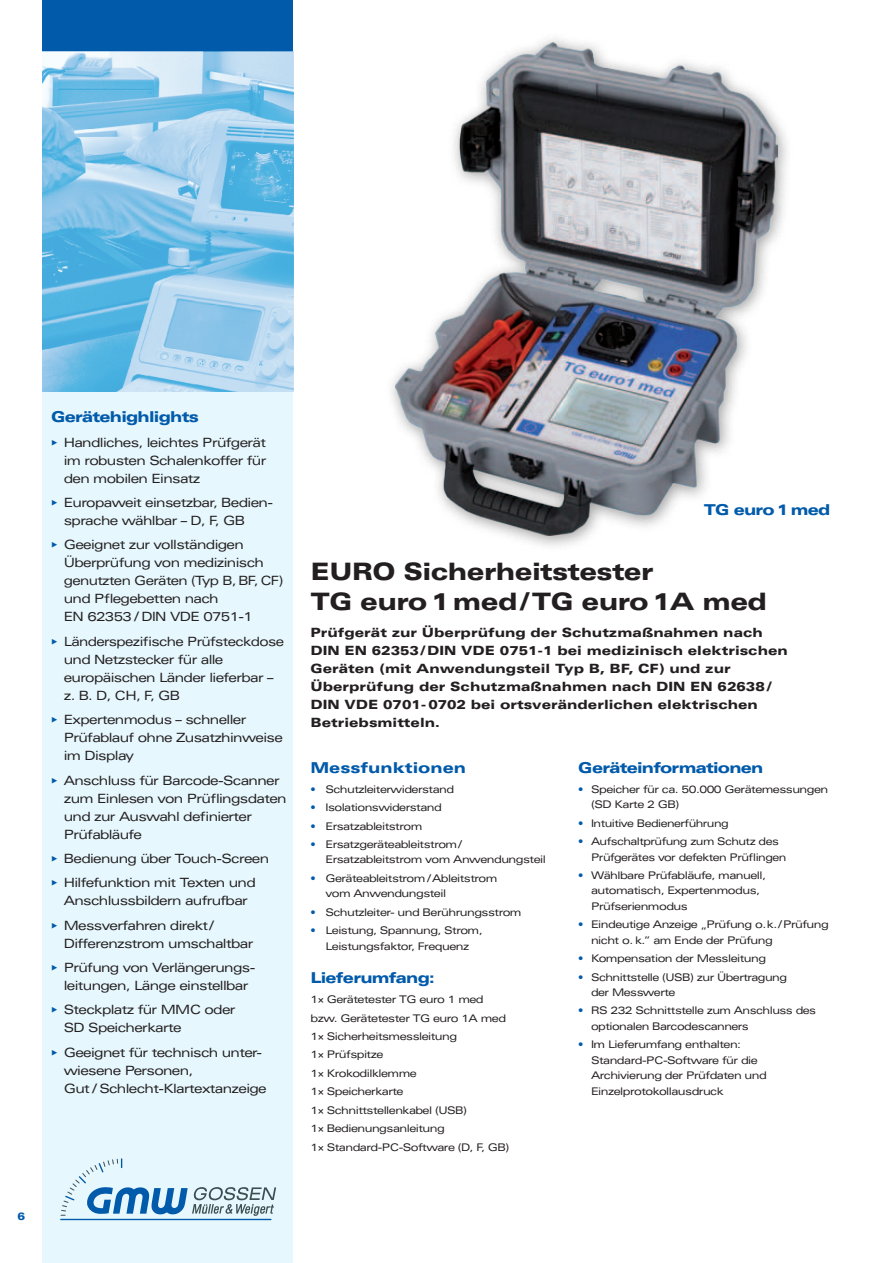
<style>
.page{position:relative;width:893px;height:1263px;background:#fff}
.page>*{position:absolute;margin:0;border:0;box-sizing:border-box;transform-origin:0 0}
.t1{font:900 expanded 24px/30px "Univers";letter-spacing:-.025em;color:#231f20}
.t2{font:900 expanded 15px "Univers";letter-spacing:-.05em;color:#015aaa}
.t3{font:900 expanded 15px "Univers";color:#015aaa}
.t4{font:expanded 12.75px/18px "Univers";letter-spacing:-.05em;color:#231f20}
.t5{font:900 expanded 12.75px/18px "Univers";color:#231f20}
.t6{font:expanded 10.5px/15.5px "Univers";letter-spacing:-.05em;color:#231f20}
.t7{font:900 expanded 10.5px "Univers";color:#015aaa}
.s1{font-family:"Wuerth";font-stretch:normal;color:#015aaa}
.s2{color:#015aaa}
</style>
<div class="page">
<div style="left:43px;top:0;width:250px;height:51px;background:#015aaa"></div>
<div style="left:43px;top:51px;width:250px;height:1212px;background:#e6f7fd"></div>
<img style="left:43px;top:51px;width:250px;height:340px">
<svg style="left:60px;top:1158px;width:216px;height:63px"></svg>
<img style="left:395px;top:43px;width:382px;height:493px">
<p class="t7" style="left:17px;top:1210px;width:9px">6</p>
<h2 class="t2" style="left:51px;top:408px;width:149px">Gerätehighlights</h2>
<p class="t4" style="left:64px;top:433px;width:204px;text-align:justify;text-indent:-13px"><span class="s1">▸</span> Handliches, leichtes Prüfgerät im robusten Schalenkoffer für den mobilen Einsatz</p>
<p class="t4" style="left:64px;top:493px;width:211px;text-indent:-13px"><span class="s1">▸</span> Europaweit einsetzbar, Bedien&shy;sprache wählbar – D, F, GB</p>
<p class="t4" style="left:64px;top:536px;width:221px;text-indent:-13px"><span class="s1">▸</span> Geeignet zur vollständigen<br>Überprüfung von medizinisch genutzten Geräten (Typ B, BF, CF) und Pflegebetten nach<br>EN 62353 / DIN VDE 0751-1</p>
<p class="t4" style="left:64px;top:632px;width:222px;text-indent:-13px"><span class="s1">▸</span> Länderspezifische Prüfsteckdose und Netzstecker für alle europäischen Länder lieferbar – z. B. D, CH, F, GB</p>
<p class="t4" style="left:64px;top:710px;width:221px;text-indent:-13px"><span class="s1">▸</span> Expertenmodus – schneller<br>Prüfablauf ohne Zusatzhinweise im Display</p>
<p class="t4" style="left:64px;top:771px;width:224px;text-indent:-13px"><span class="s1">▸</span> Anschluss für Barcode-Scanner zum Einlesen von Prüflingsdaten und zur Auswahl definierter<br>Prüfabläufe</p>
<p class="t4" style="left:51px;top:846px;width:220px;line-height:24.5px"><span class="s1">▸</span> Bedienung über Touch-Screen <span class="s1">▸</span> Hilfefunktion mit Texten und</p>
<p class="t4" style="left:51px;top:888px;width:198px;line-height:24.5px;text-indent:13px">Anschlussbildern aufrufbar <span class="s1">▸</span> Messverfahren direkt/</p>
<p class="t4" style="left:51px;top:931px;width:206px;line-height:24.5px;text-align:right">Differenzstrom umschaltbar<br><span class="s1">▸</span> Prüfung von Verlängerungs-</p>
<p class="t4" style="left:51px;top:973px;width:199px;line-height:24.5px;text-indent:13px">leitungen, Länge einstellbar <span class="s1">▸</span> Steckplatz für MMC oder</p>
<p class="t4" style="left:51px;top:1015px;width:213px;line-height:24.5px;text-indent:13px">SD Speicherkarte<br><span class="s1">▸</span> Geeignet für technisch unter-</p>
<p class="t4" style="left:64px;top:1061px;width:205px">wiesene Personen,<br>Gut / Schlecht-Klartextanzeige</p>
<h2 class="t2" style="left:704px;top:501px;width:128px">TG euro 1 med</h2>
<h1 class="t1" style="left:310px;top:556px;width:458px">EURO Sicherheitstester<br>TG euro 1 med/TG euro 1A med</h1>
<p class="t5" style="left:310px;top:623px;width:479px">Prüfgerät zur Überprüfung der Schutzmaßnahmen nach DIN EN 62353/DIN VDE 0751-1 bei medizinisch elektrischen Geräten (mit Anwendungsteil Typ B, BF, CF) und zur Überprüfung der Schutzmaßnahmen nach DIN EN 62638/ DIN VDE 0701- 0702 bei ortsveränderlichen elektrischen Betriebsmitteln.</p>
<h2 class="t3" style="left:310px;top:759px;width:157px">Messfunktionen</h2>
<p class="t6" style="left:310px;top:781px;width:145px"><span class="s2">•</span> Schutzleiterwiderstand</p>
<p class="t6" style="left:310px;top:799px;width:133px"><span class="s2">•</span> Isolationswiderstand</p>
<p class="t6" style="left:310px;top:818px;width:113px"><span class="s2">•</span> Ersatzableitstrom</p>
<p class="t6" style="left:325px;top:836px;width:222px;text-indent:-15px"><span class="s2">•</span> Ersatzgeräteableitstrom/<br>Ersatzableitstrom vom Anwendungsteil</p>
<p class="t6" style="left:325px;top:870px;width:174px;text-indent:-15px"><span class="s2">•</span> Geräteableitstrom /Ableitstrom vom Anwendungsteil</p>
<p class="t6" style="left:310px;top:904px;width:213px"><span class="s2">•</span> Schutzleiter- und Berührungsstrom</p>
<p class="t6" style="left:310px;top:922px;width:174px;text-align:center"><span class="s2">•</span> Leistung, Spannung, Strom,<br>Leistungsfaktor, Frequenz</p>
<h2 class="t2" style="left:310px;top:969px;width:126px">Lieferumfang:</h2>
<p class="t6" style="left:310px;top:990px;width:200px;line-height:18.5px">1× Gerätetester TG euro 1 med bzw. Gerätetester TG euro 1A med<br>1× Sicherheitsmessleitung<br>1× Prüfspitze<br>1× Krokodilklemme<br>1× Speicherkarte<br>1× Schnittstellenkabel (USB)<br>1× Bedienungsanleitung<br>1× Standard-PC-Software (D, F, GB)</p>
<h2 class="t2" style="left:578px;top:759px;width:187px">Geräteinformationen</h2>
<p class="t6" style="left:591px;top:781px;width:239px;text-indent:-13px"><span class="s2">•</span> Speicher für ca. 50.000 Gerätemessungen (SD Karte 2 GB)</p>
<p class="t6" style="left:578px;top:815px;width:152px"><span class="s2">•</span> Intuitive Bedienerführung</p>
<p class="t6" style="left:591px;top:833px;width:197px;text-indent:-13px"><span class="s2">•</span> Aufschaltprüfung zum Schutz des<br>Prüfgerätes vor defekten Prüflingen</p>
<p class="t6" style="left:591px;top:867px;width:176px;text-indent:-13px"><span class="s2">•</span> Wählbare Prüfabläufe, manuell, automatisch, Expertenmodus,<br>Prüfserienmodus</p>
<p class="t6" style="left:591px;top:917px;width:239px;text-indent:-13px"><span class="s2">•</span> Eindeutige Anzeige „Prüfung o.k./Prüfung nicht o. k.” am Ende der Prüfung</p>
<p class="t6" style="left:578px;top:950px;width:189px"><span class="s2">•</span> Kompensation der Messleitung</p>
<p class="t6" style="left:591px;top:969px;width:198px;text-indent:-13px"><span class="s2">•</span> Schnittstelle (USB) zur Übertragung der Messwerte</p>
<p class="t6" style="left:591px;top:1003px;width:227px;text-indent:-13px"><span class="s2">•</span> RS 232 Schnittstelle zum Anschluss des optionalen Barcodescanners</p>
<p class="t6" style="left:591px;top:1037px;width:177px;text-indent:-13px"><span class="s2">•</span> Im Lieferumfang enthalten:<br>Standard-PC-Software für die<br>Archivierung der Prüfdaten und<br>Einzelprotokollausdruck</p>
</div>
